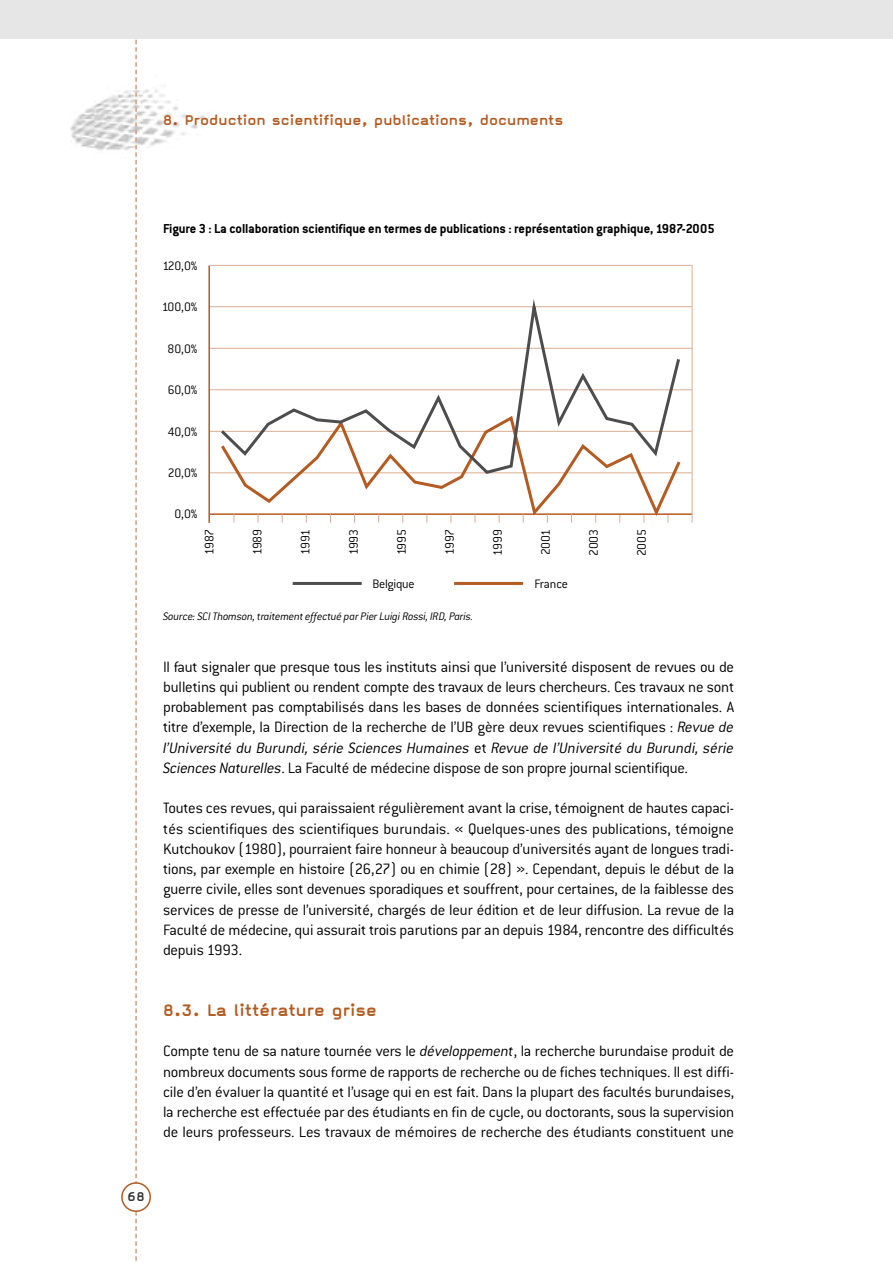
<style>
.page{position:relative;width:893px;height:1263px;background:#fff}
.page>*{position:absolute;margin:0;border:0;box-sizing:border-box;transform-origin:0 0}
.t1{font:700 19.5px "Magda Clean";color:#b35b22}
.t2{font:300 16.5px/20.2px "Conduit ITC";letter-spacing:-.01em;color:#000;text-align:justify}
.t3{font:700 16.5px "Magda Clean";color:#b35b22}
.t4{font:700 15px "Magda Clean";color:#333}
.t5{font:700 14.25px "Conduit ITC";letter-spacing:-.005em;color:#000}
.t6{font:300 13.5px "Conduit ITC";letter-spacing:-.025em;color:#000}
.t7{font:italic 300 12px "Conduit ITC";letter-spacing:-.015em;color:#000}
.s1{font-style:italic}
</style>
<div class="page">
<img style="left:70px;top:89px;width:135px;height:62px">
<svg style="left:121px;top:38px;width:30px;height:1223px"></svg>
<div style="left:0;top:0;width:893px;height:38px;background:#e6e6e6"></div>
<hr style="left:692px;top:265px;width:1px;height:258px;background:#d9ad90">
<hr style="left:209px;top:306px;width:483px;height:1px;background:#d9ad90">
<hr style="left:209px;top:348px;width:483px;height:1px;background:#d9ad90">
<hr style="left:209px;top:389px;width:483px;height:1px;background:#d9ad90">
<hr style="left:209px;top:472px;width:483px;height:1px;background:#d9ad90">
<hr style="left:209px;top:431px;width:483px;height:1px;background:#d9ad90">
<hr style="left:208px;top:265px;width:2px;height:258px;background:#b35b22">
<hr style="left:209px;top:513px;width:483px;height:2px;background:#b35b22">
<hr style="left:209px;top:265px;width:483px;height:1px;background:#d9ad90">
<svg style="left:218px;top:430px;width:465px;height:90px"></svg>
<svg style="left:218px;top:299px;width:464px;height:177px"></svg>
<hr style="left:293px;top:582px;width:69px;height:3px;background:#4d4d4d">
<hr style="left:454px;top:582px;width:69px;height:3px;background:#b35b22">
<p class="t3" style="left:163px;top:110px;width:402px">8. Production scientifique, publications, documents</p>
<p class="t5" style="left:163px;top:224px;width:553px">Figure 3 : La collaboration scientifique en termes de publications : représentation graphique, 1987-2005</p>
<p class="t6" style="left:162px;top:261px;width:36px">120,0%</p>
<p class="t6" style="left:162px;top:303px;width:37px">100,0%</p>
<p class="t6" style="left:168px;top:344px;width:31px">80,0%</p>
<p class="t6" style="left:168px;top:386px;width:31px">60,0%</p>
<p class="t6" style="left:168px;top:427px;width:31px">40,0%</p>
<p class="t6" style="left:168px;top:468px;width:31px">20,0%</p>
<p class="t6" style="left:174px;top:510px;width:24px">0,0%</p>
<p class="t6" style="left:205px;top:555px;width:27px;rotate:-90deg">1987</p>
<p class="t6" style="left:253px;top:555px;width:28px;rotate:-90deg">1989</p>
<p class="t6" style="left:301px;top:555px;width:27px;rotate:-90deg">1991</p>
<p class="t6" style="left:349px;top:555px;width:27px;rotate:-90deg">1993</p>
<p class="t6" style="left:397px;top:555px;width:28px;rotate:-90deg">1995</p>
<p class="t6" style="left:445px;top:555px;width:27px;rotate:-90deg">1997</p>
<p class="t6" style="left:493px;top:556px;width:28px;rotate:-90deg">1999</p>
<p class="t6" style="left:541px;top:555px;width:28px;rotate:-90deg">2001</p>
<p class="t6" style="left:589px;top:556px;width:28px;rotate:-90deg">2003</p>
<p class="t6" style="left:637px;top:556px;width:28px;rotate:-90deg">2005</p>
<p class="t6" style="left:372px;top:579px;width:44px">Belgique</p>
<p class="t6" style="left:534px;top:579px;width:35px">France</p>
<p class="t7" style="left:163px;top:612px;width:312px">Source: SCI Thomson, traitement effectué par Pier Luigi Rossi, IRD, Paris.</p>
<p class="t2" style="left:163px;top:658px;width:573px">Il faut signaler que presque tous les instituts ainsi que l’université disposent de revues ou de bulletins qui publient ou rendent compte des travaux de leurs chercheurs. Ces travaux ne sont probablement pas comptabilisés dans les bases de données scientifiques internationales. A titre d’exemple, la Direction de la recherche de l’UB gère deux revues scientifiques : <span class="s1">Revue de l’Université du Burundi, série Sciences Humaines</span> et <span class="s1">Revue de l’Université du Burundi, série Sciences Naturelles</span>. La Faculté de médecine dispose de son propre journal scientifique.</p>
<p class="t2" style="left:163px;top:800px;width:573px">Toutes ces revues, qui paraissaient régulièrement avant la crise, témoignent de hautes capaci&shy;tés scientifiques des scientifiques burundais. « Quelques-unes des publications, témoigne Kutchoukov (1980), pourraient faire honneur à beaucoup d’universités ayant de longues tradi&shy;tions, par exemple en histoire (26,27) ou en chimie (28) ». Cependant, depuis le début de la guerre civile, elles sont devenues sporadiques et souffrent, pour certaines, de la faiblesse des services de presse de l’université, chargés de leur édition et de leur diffusion. La revue de la Faculté de médecine, qui assurait trois parutions par an depuis 1984, rencontre des difficultés depuis 1993.</p>
<p class="t1" style="left:163px;top:998px;width:215px">8.3. La littérature grise</p>
<p class="t2" style="left:163px;top:1043px;width:573px">Compte tenu de sa nature tournée vers le <span class="s1">développement</span>, la recherche burundaise produit de nombreux documents sous forme de rapports de recherche ou de fiches techniques. Il est diffi&shy;cile d’en évaluer la quantité et l’usage qui en est fait. Dans la plupart des facultés burundaises, la recherche est effectuée par des étudiants en fin de cycle, ou doctorants, sous la supervision de leurs professeurs. Les travaux de mémoires de recherche des étudiants constituent une</p>
<p class="t4" style="left:127px;top:1187px;width:19px">68</p>
</div>
